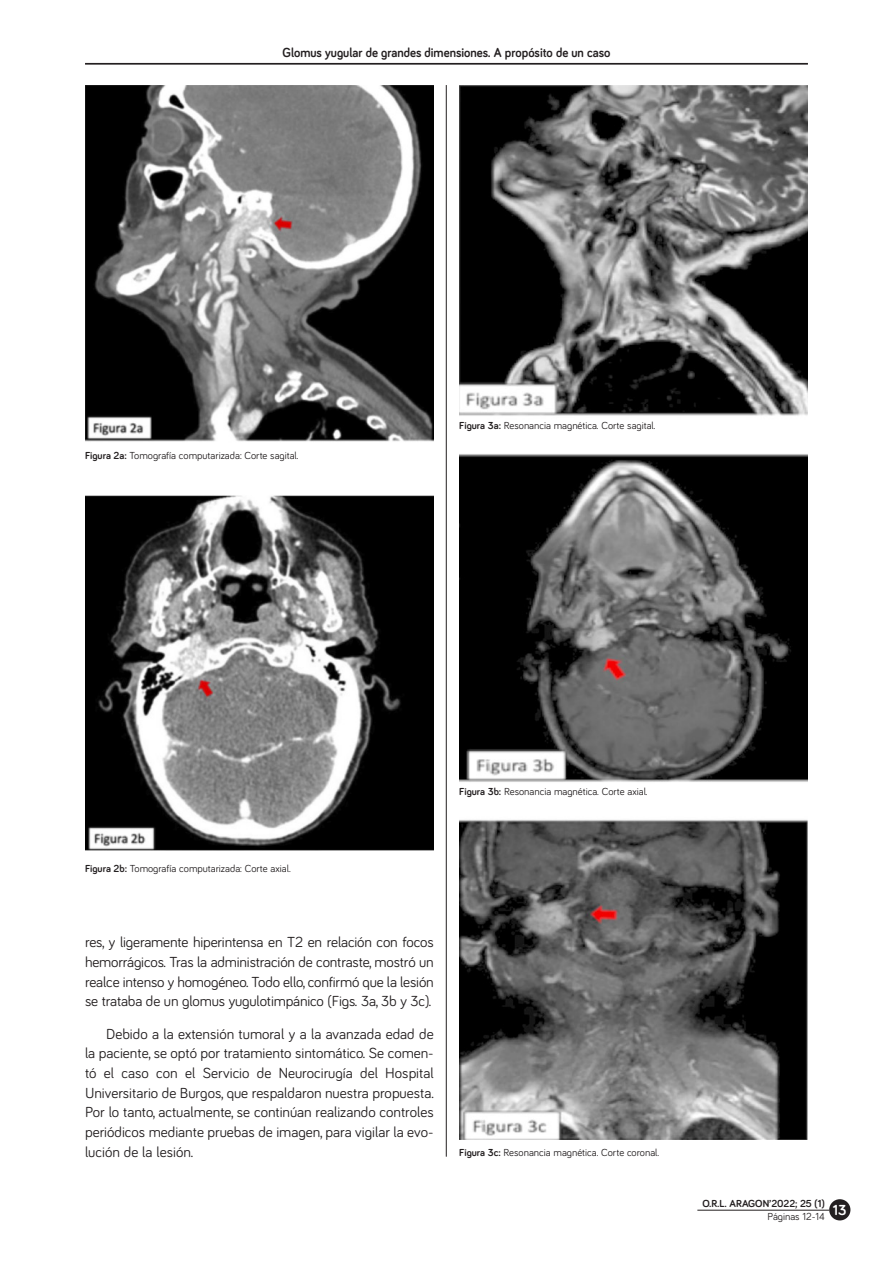
<style>
.page{position:relative;width:893px;height:1263px;background:#fff}
.page>*{position:absolute;margin:0;border:0;box-sizing:border-box;transform-origin:0 0}
.texto_normal{font:15px/19.6px "Bariol";letter-spacing:-.01em;color:#231f20;text-align:justify}
.t1{font:700 15px "Bariol";color:#fff}
.t2{font:700 13.5px "Bariol";color:#231f20;scale:.94 1}
.texto_normal-2{font:10.5px "Bariol";color:#231f20}
.t3{font:700 10.5px "Bariol";color:#231f20}
.s1{font-weight:700}
</style>
<div class="page">
<hr style="left:85px;top:63px;width:723px;height:2px;background:#231f20">
<hr style="left:446px;top:85px;width:1px;height:1072px;background:#231f20">
<hr style="left:697px;top:1210px;width:132px;height:1px;background:#231f20">
<div style="left:829px;top:1199px;width:21px;height:21px;background:#231f20;border-radius:50%"></div>
<img style="left:85px;top:85px;width:349px;height:765px">
<img style="left:459px;top:85px;width:349px;height:1055px">
<p class="t2" style="left:282px;top:44px;width:350px">Glomus yugular de grandes dimensiones. A propósito de un caso</p>
<p class="texto_normal-2" style="left:85px;top:448px;width:215px"><span class="s1">Figura 2a:</span> Tomografía computarizada: Corte sagital.</p>
<p class="texto_normal-2" style="left:459px;top:419px;width:198px"><span class="s1">Figura 3a:</span> Resonancia magnética. Corte sagital.</p>
<p class="texto_normal-2" style="left:459px;top:784px;width:190px"><span class="s1">Figura 3b:</span> Resonancia magnética. Corte axial.</p>
<p class="texto_normal-2" style="left:85px;top:861px;width:207px"><span class="s1">Figura 2b:</span> Tomografía computarizada: Corte axial.</p>
<p class="texto_normal" style="left:85px;top:932px;width:350px">res, y ligeramente hiperintensa en T2 en relación con focos hemorrágicos. Tras la administración de contraste, mostró un realce intenso y homogéneo. Todo ello, confirmó que la lesión se trataba de un glomus yugulotimpánico (Figs. 3a, 3b y 3c).</p>
<p class="texto_normal" style="left:85px;top:1023px;width:350px;text-indent:21px">Debido a la extensión tumoral y a la avanzada edad de la paciente, se optó por tratamiento sintomático. Se comen&shy;tó el caso con el Servicio de Neurocirugía del Hospital Universitario de Burgos, que respaldaron nuestra propuesta.<br>Por lo tanto, actualmente, se continúan realizando controles periódicos mediante pruebas de imagen, para vigilar la evo&shy;lución de la lesión.</p>
<p class="texto_normal-2" style="left:459px;top:1146px;width:201px"><span class="s1">Figura 3c:</span> Resonancia magnética. Corte coronal.</p>
<p class="t3" style="left:702px;top:1197px;width:124px">O.R.L. ARAGON’2022; 25 (1)</p>
<p class="texto_normal-2" style="left:767px;top:1209px;width:59px">Páginas 12-14</p>
<p class="t1" style="left:833px;top:1200px;width:15px">13</p>
</div>
